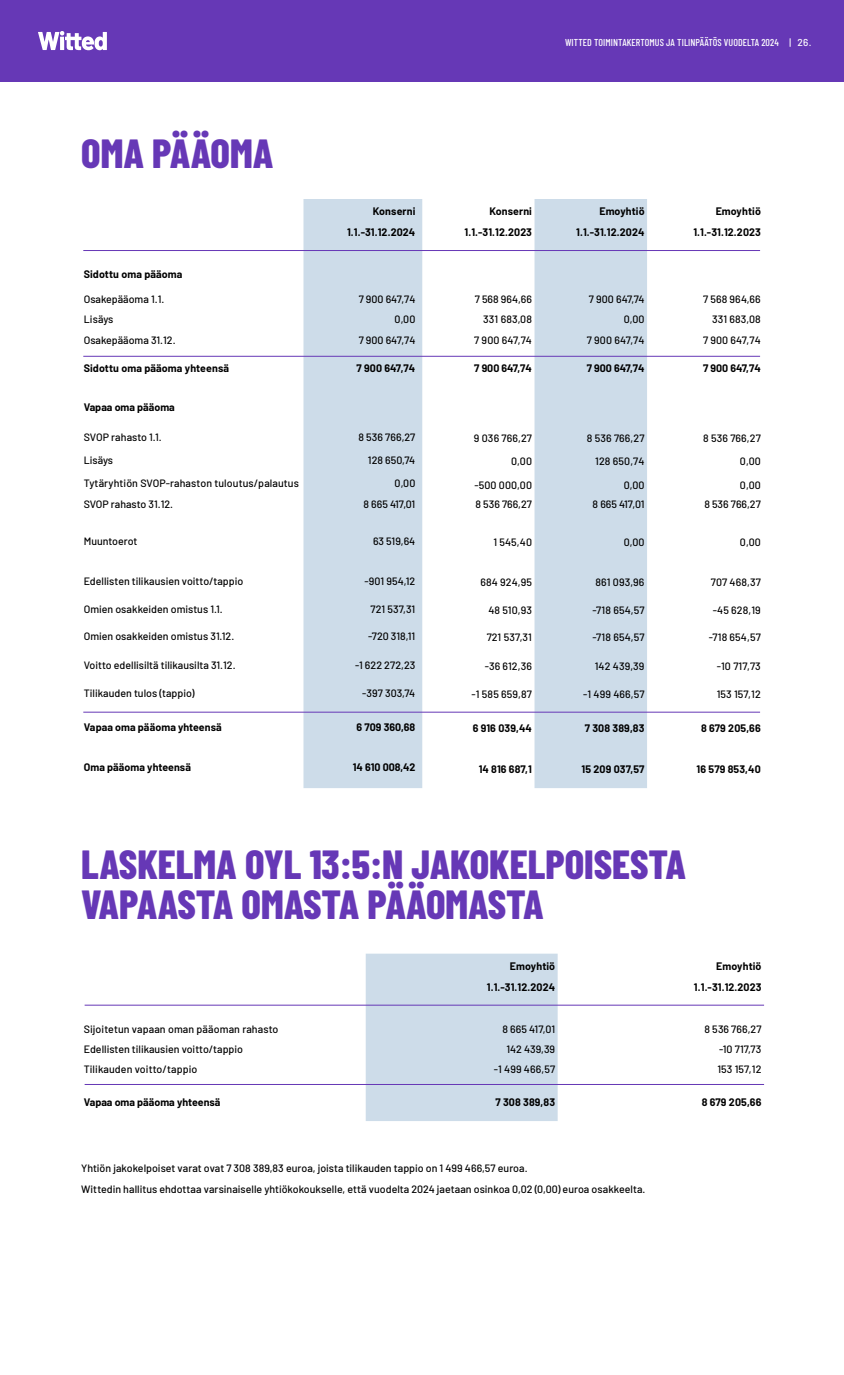
<style>
.page{position:relative;width:844px;height:1375px;background:#fff}
.page>*{position:absolute;margin:0;border:0;box-sizing:border-box;transform-origin:0 0}
.t1{font:800 40.62px/40.6px "Barlow Condensed";color:#6638b6}
.t2{font:500 10.62px/20.6px "Barlow";letter-spacing:.005em;color:#000}
.t3{font:700 10.62px/20.6px "Barlow";letter-spacing:.01em;color:#000;text-align:right}
.t4{font:500 10px "Barlow Condensed";letter-spacing:.01em;color:#fff}
.s1{font-family:"Barlow"}
</style>
<div class="page">
<div style="left:0;top:0;width:844px;height:81px;background:#6638b6"></div>
<svg style="left:38px;top:31px;width:69px;height:19px"></svg>
<div style="left:366px;top:954px;width:192px;height:167px;background:#cddce9"></div>
<svg style="left:303px;top:199px;width:119px;height:589px;background:#d0deea"></svg>
<div style="left:534px;top:199px;width:113px;height:589px;background:#cddce9"></div>
<hr style="left:83px;top:250px;width:677px;height:1px;background:#6638b6">
<hr style="left:83px;top:356px;width:677px;height:1px;background:#6638b6">
<hr style="left:83px;top:712px;width:677px;height:1px;background:#6638b6">
<hr style="left:85px;top:1005px;width:679px;height:1px;background:#6638b6">
<hr style="left:85px;top:1084px;width:679px;height:1px;background:#6638b6">
<h1 class="t1" style="left:81px;top:132px;width:194px">OMA PÄÄOMA</h1>
<p class="t4" style="left:565px;top:35px;width:247px">WITTED TOIMINTAKERTOMUS JA TILINPÄÄTÖS VUODELTA 2024 | <span class="s1">26</span>.</p>
<p class="t3" style="left:347px;top:200px;width:70px">Konserni<br>1.1.-31.12.2024</p>
<p class="t3" style="left:464px;top:200px;width:69px">Konserni<br>1.1.-31.12.2023</p>
<p class="t3" style="left:576px;top:200px;width:70px">Emoyhtiö<br>1.1.-31.12.2024</p>
<p class="t3" style="left:693px;top:200px;width:69px">Emoyhtiö<br>1.1.-31.12.2023</p>
<p class="t3" style="left:84px;top:263px;width:100px">Sidottu oma pääoma</p>
<p class="t2" style="left:84px;top:288px;width:82px">Osakepääoma 1.1.</p>
<p class="t2" style="left:359px;top:288px;width:58px">7 900 647,74</p>
<p class="t2" style="left:475px;top:288px;width:59px">7 568 964,66</p>
<p class="t2" style="left:589px;top:288px;width:57px">7 900 647,74</p>
<p class="t2" style="left:703px;top:288px;width:59px">7 568 964,66</p>
<p class="t2" style="left:84px;top:308px;width:31px">Lisäys</p>
<p class="t2" style="left:394px;top:308px;width:22px">0,00</p>
<p class="t2" style="left:483px;top:308px;width:50px">331 683,08</p>
<p class="t2" style="left:624px;top:308px;width:22px">0,00</p>
<p class="t2" style="left:712px;top:308px;width:50px">331 683,08</p>
<p class="t2" style="left:84px;top:329px;width:93px">Osakepääoma 31.12.</p>
<p class="t2" style="left:359px;top:329px;width:58px">7 900 647,74</p>
<p class="t2" style="left:474px;top:329px;width:59px">7 900 647,74</p>
<p class="t2" style="left:587px;top:329px;width:59px">7 900 647,74</p>
<p class="t2" style="left:703px;top:329px;width:59px">7 900 647,74</p>
<p class="t3" style="left:84px;top:357px;width:147px">Sidottu oma pääoma yhteensä</p>
<p class="t3" style="left:356px;top:357px;width:60px">7 900 647,74</p>
<p class="t3" style="left:474px;top:357px;width:59px">7 900 647,74</p>
<p class="t3" style="left:587px;top:357px;width:59px">7 900 647,74</p>
<p class="t3" style="left:703px;top:357px;width:59px">7 900 647,74</p>
<p class="t3" style="left:84px;top:396px;width:93px">Vapaa oma pääoma</p>
<p class="t2" style="left:84px;top:426px;width:80px">SVOP rahasto 1.1.</p>
<p class="t2" style="left:358px;top:426px;width:58px">8 536 766,27</p>
<p class="t2" style="left:474px;top:427px;width:60px">9 036 766,27</p>
<p class="t2" style="left:587px;top:427px;width:59px">8 536 766,27</p>
<p class="t2" style="left:703px;top:427px;width:59px">8 536 766,27</p>
<p class="t2" style="left:84px;top:449px;width:31px">Lisäys</p>
<p class="t2" style="left:368px;top:449px;width:49px">128 650,74</p>
<p class="t2" style="left:511px;top:450px;width:22px">0,00</p>
<p class="t2" style="left:595px;top:450px;width:51px">128 650,74</p>
<p class="t2" style="left:740px;top:450px;width:22px">0,00</p>
<p class="t2" style="left:84px;top:472px;width:217px">Tytäryhtiön SVOP-rahaston tuloutus/palautus</p>
<p class="t2" style="left:394px;top:472px;width:22px">0,00</p>
<p class="t2" style="left:474px;top:474px;width:59px">-500 000,00</p>
<p class="t2" style="left:624px;top:474px;width:22px">0,00</p>
<p class="t2" style="left:740px;top:474px;width:22px">0,00</p>
<p class="t2" style="left:84px;top:494px;width:91px">SVOP rahasto 31.12.</p>
<p class="t2" style="left:363px;top:494px;width:53px">8 665 417,01</p>
<p class="t2" style="left:475px;top:494px;width:58px">8 536 766,27</p>
<p class="t2" style="left:592px;top:494px;width:53px">8 665 417,01</p>
<p class="t2" style="left:704px;top:494px;width:58px">8 536 766,27</p>
<p class="t2" style="left:84px;top:530px;width:55px">Muuntoerot</p>
<p class="t2" style="left:373px;top:530px;width:44px">63 519,64</p>
<p class="t2" style="left:493px;top:531px;width:40px">1 545,40</p>
<p class="t2" style="left:624px;top:531px;width:22px">0,00</p>
<p class="t2" style="left:740px;top:531px;width:22px">0,00</p>
<p class="t2" style="left:84px;top:570px;width:161px">Edellisten tilikausien voitto/tappio</p>
<p class="t2" style="left:364px;top:570px;width:52px">-901 954,12</p>
<p class="t2" style="left:480px;top:571px;width:53px">684 924,95</p>
<p class="t2" style="left:595px;top:571px;width:50px">861 093,96</p>
<p class="t2" style="left:711px;top:571px;width:52px">707 468,37</p>
<p class="t2" style="left:84px;top:598px;width:141px">Omien osakkeiden omistus 1.1.</p>
<p class="t2" style="left:370px;top:598px;width:46px">721 537,31</p>
<p class="t2" style="left:488px;top:599px;width:45px">48 510,93</p>
<p class="t2" style="left:592px;top:599px;width:54px">-718 654,57</p>
<p class="t2" style="left:713px;top:599px;width:50px">-45 628,19</p>
<p class="t2" style="left:84px;top:625px;width:152px">Omien osakkeiden omistus 31.12.</p>
<p class="t2" style="left:368px;top:625px;width:49px">-720 318,11</p>
<p class="t2" style="left:487px;top:626px;width:47px">721 537,31</p>
<p class="t2" style="left:592px;top:626px;width:54px">-718 654,57</p>
<p class="t2" style="left:709px;top:626px;width:54px">-718 654,57</p>
<p class="t2" style="left:84px;top:654px;width:153px">Voitto edellisiltä tilikausilta 31.12.</p>
<p class="t2" style="left:355px;top:654px;width:62px">-1 622 272,23</p>
<p class="t2" style="left:485px;top:655px;width:49px">-36 612,36</p>
<p class="t2" style="left:595px;top:655px;width:51px">142 439,39</p>
<p class="t2" style="left:717px;top:655px;width:46px">-10 717,73</p>
<p class="t2" style="left:84px;top:682px;width:112px">Tilikauden tulos (tappio)</p>
<p class="t2" style="left:362px;top:682px;width:55px">-397 303,74</p>
<p class="t2" style="left:471px;top:683px;width:62px">-1 585 659,87</p>
<p class="t2" style="left:583px;top:683px;width:63px">-1 499 466,57</p>
<p class="t2" style="left:716px;top:683px;width:46px">153 157,12</p>
<p class="t3" style="left:84px;top:716px;width:140px">Vapaa oma pääoma yhteensä</p>
<p class="t3" style="left:356px;top:716px;width:60px">6 709 360,68</p>
<p class="t3" style="left:473px;top:717px;width:61px">6 916 039,44</p>
<p class="t3" style="left:585px;top:717px;width:61px">7 308 389,83</p>
<p class="t3" style="left:701px;top:717px;width:61px">8 679 205,66</p>
<p class="t3" style="left:84px;top:756px;width:109px">Oma pääoma yhteensä</p>
<p class="t3" style="left:353px;top:756px;width:64px">14 610 008,42</p>
<p class="t3" style="left:479px;top:758px;width:55px">14 816 687,1</p>
<p class="t3" style="left:581px;top:758px;width:64px">15 209 037,57</p>
<p class="t3" style="left:696px;top:758px;width:66px">16 579 853,40</p>
<h1 class="t1" style="left:81px;top:842px;width:606px">LASKELMA OYL 13:5:N JAKOKELPOISESTA<br>VAPAASTA OMASTA PÄÄOMASTA</h1>
<p class="t3" style="left:487px;top:955px;width:70px">Emoyhtiö<br>1.1.-31.12.2024</p>
<p class="t3" style="left:694px;top:955px;width:69px">Emoyhtiö<br>1.1.-31.12.2023</p>
<p class="t2" style="left:84px;top:1018px;width:196px">Sijoitetun vapaan oman pääoman rahasto</p>
<p class="t2" style="left:502px;top:1018px;width:54px">8 665 417,01</p>
<p class="t2" style="left:704px;top:1018px;width:58px">8 536 766,27</p>
<p class="t2" style="left:84px;top:1038px;width:161px">Edellisten tilikausien voitto/tappio</p>
<p class="t2" style="left:506px;top:1038px;width:50px">142 439,39</p>
<p class="t2" style="left:719px;top:1038px;width:44px">-10 717,73</p>
<p class="t2" style="left:84px;top:1058px;width:115px">Tilikauden voitto/tappio</p>
<p class="t2" style="left:494px;top:1058px;width:63px">-1 499 466,57</p>
<p class="t2" style="left:717px;top:1058px;width:46px">153 157,12</p>
<p class="t3" style="left:84px;top:1091px;width:138px">Vapaa oma pääoma yhteensä</p>
<p class="t3" style="left:495px;top:1091px;width:61px">7 308 389,83</p>
<p class="t3" style="left:702px;top:1091px;width:61px">8 679 205,66</p>
<p class="t2" style="left:81px;top:1157px;width:566px">Yhtiön jakokelpoiset varat ovat 7 308 389,83 euroa, joista tilikauden tappio on 1 499 466,57 euroa.<br>Wittedin hallitus ehdottaa varsinaiselle yhtiökokoukselle, että vuodelta 2024 jaetaan osinkoa 0,02 (0,00) euroa osakkeelta.</p>
</div>
